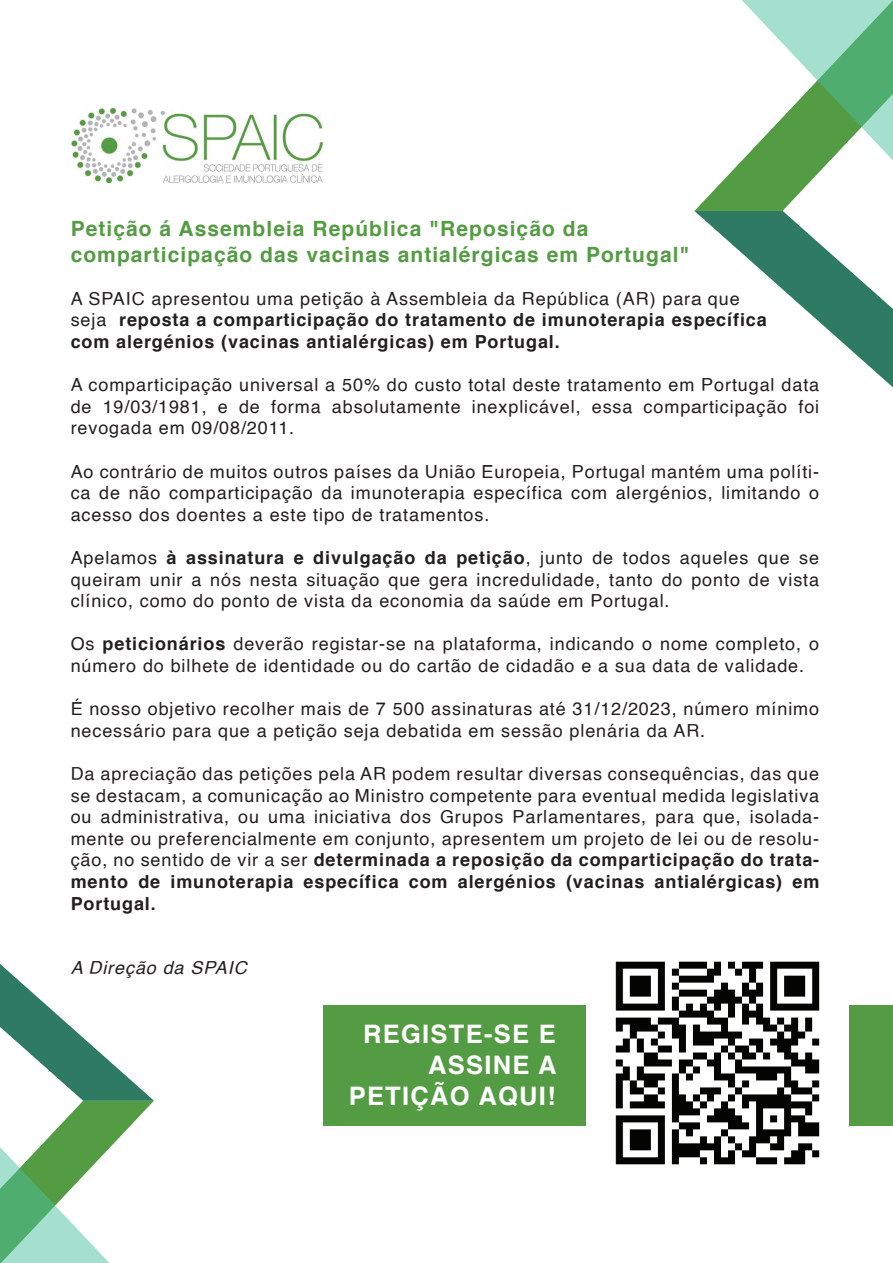
<style>
.page{position:relative;width:893px;height:1263px;background:#fff}
.page>*{position:absolute;margin:0;border:0;box-sizing:border-box;transform-origin:0 0}
.t1{font:700 25.5px/30.6px "Helvetica";letter-spacing:.05em;color:#fff;text-align:right}
.t2{font:700 21px/25.2px "Helvetica";letter-spacing:.05em;color:#549c43}
.t3{font:18px/21.6px "Helvetica";letter-spacing:.05em;color:#231f20;text-align:justify}
.t4{font:700 18px/21.6px "Helvetica";letter-spacing:.05em;color:#231f20}
.t5{font:italic 18px "Helvetica";letter-spacing:.05em;color:#231f20}
.s1{font-weight:400}
.s2{font-weight:700}
</style>
<div class="page">
<div style="left:323px;top:1005px;width:570px;height:121px;background:#549c43"></div>
<img style="left:586px;top:961px;width:262px;height:204px">
<svg style="left:694px;top:211px;width:199px;height:177px"></svg>
<svg style="left:706px;top:0;width:187px;height:252px"></svg>
<svg style="left:0;top:964px;width:154px;height:299px"></svg>
<img style="left:71px;top:107px;width:252px;height:77px">
<p class="t2" style="left:71px;top:217px;width:620px">Petição á Assembleia República "Reposição da comparticipação das vacinas antialérgicas em Portugal"</p>
<p class="t4" style="left:71px;top:288px;width:698px"><span class="s1">A SPAIC apresentou uma petição à Assembleia da República (AR) para que seja</span> reposta a comparticipação do tratamento de imunoterapia específica com alergénios (vacinas antialérgicas) em Portugal.</p>
<p class="t3" style="left:71px;top:375px;width:750px">A comparticipação universal a 50% do custo total deste tratamento em Portugal data de 19/03/1981, e de forma absolutamente inexplicável, essa comparticipação foi revogada em 09/08/2011.</p>
<p class="t3" style="left:71px;top:461px;width:750px">Ao contrário de muitos outros países da União Europeia, Portugal mantém uma políti&shy;ca de não comparticipação da imunoterapia específica com alergénios, limitando o acesso dos doentes a este tipo de tratamentos.</p>
<p class="t3" style="left:71px;top:547px;width:750px">Apelamos <span class="s2">à assinatura e divulgação da petição</span>, junto de todos aqueles que se queiram unir a nós nesta situação que gera incredulidade, tanto do ponto de vista clínico, como do ponto de vista da economia da saúde em Portugal.</p>
<p class="t3" style="left:71px;top:634px;width:750px">Os <span class="s2">peticionários</span> deverão registar-se na plataforma, indicando o nome completo, o número do bilhete de identidade ou do cartão de cidadão e a sua data de validade.</p>
<p class="t3" style="left:71px;top:699px;width:750px">É nosso objetivo recolher mais de 7 500 assinaturas até 31/12/2023, número mínimo necessário para que a petição seja debatida em sessão plenária da AR.</p>
<p class="t3" style="left:71px;top:763px;width:750px">Da apreciação das petições pela AR podem resultar diversas consequências, das que se destacam, a comunicação ao Ministro competente para eventual medida legislativa ou administrativa, ou uma iniciativa dos Grupos Parlamentares, para que, isolada&shy;mente ou preferencialmente em conjunto, apresentem um projeto de lei ou de resolu&shy;ção, no sentido de vir a ser <span class="s2">determinada a reposição da comparticipação do trata&shy;mento de imunoterapia específica com alergénios (vacinas antialérgicas) em Portugal.</span></p>
<p class="t5" style="left:71px;top:954px;width:178px">A Direção da SPAIC</p>
<h1 class="t1" style="left:349px;top:1019px;width:209px">REGISTE-SE E<br>ASSINE A<br>PETIÇÃO AQUI!</h1>
</div>
